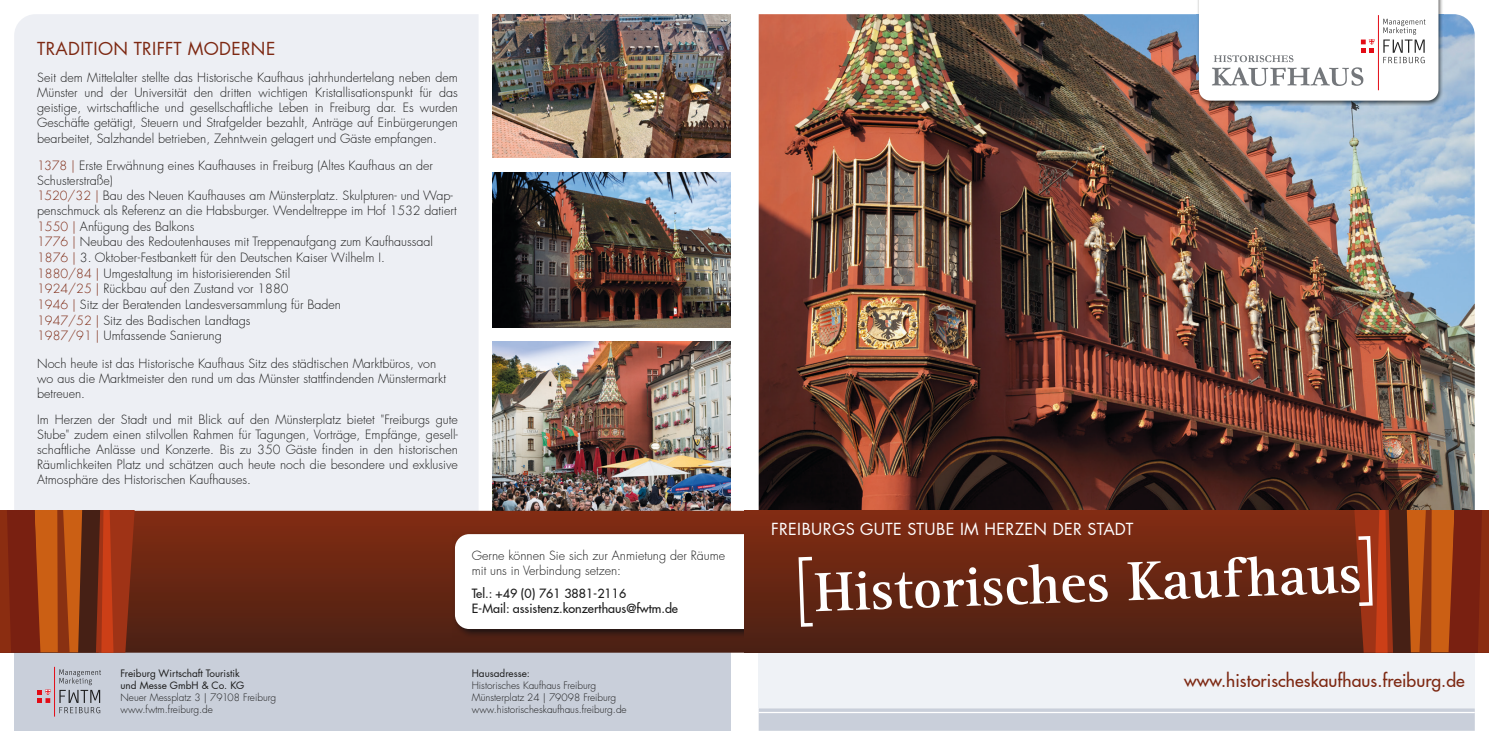
<style>
.page{position:relative;width:1489px;height:745px;background:#fff}
.page>*{position:absolute;margin:0;border:0;box-sizing:border-box;transform-origin:0 0}
.t1{font:700 56.88px "Rotis Serif Std";color:#fff}
.t2{font:500 17.5px "Futura LT Pro";letter-spacing:.005em;color:#7d2812}
.t3{font:17.5px "Futura LT Pro";letter-spacing:.02em;color:#7d2812}
.t4{font:16.25px "Futura LT Pro";letter-spacing:.02em;color:#fff}
.t5{font:300 12.5px/15px "Futura LT Pro";color:#1c1c1c}
.t6{font:500 12.5px/15px "Futura LT Pro";color:#1c1c1c}
.t7{font:300 10px/12px "Futura LT Pro";color:#1c1c1c}
.t8{font:10px/12px "Futura LT Pro";color:#1c1c1c}
.s1{color:#7d2812}
</style>
<div class="page">
<img style="left:493px;top:341px;width:237px;height:169px">
<div style="left:14px;top:652px;width:716px;height:78px;background:#c9cfda"></div>
<div style="left:14px;top:14px;width:464px;height:496px;background:#edeff4"></div>
<svg style="left:138px;top:510px;width:606px;height:142px;background:#682714"></svg>
<svg style="left:0;top:510px;width:138px;height:142px;background:#933613"></svg>
<img style="left:453px;top:531px;width:291px;height:107px">
<svg style="left:455px;top:533px;width:289px;height:95px"></svg>
<img style="left:493px;top:172px;width:237px;height:155px">
<svg style="left:37px;top:689px;width:14px;height:13px"></svg>
<hr style="left:54px;top:666px;width:1px;height:50px;background:#e30c16">
<svg style="left:59px;top:669px;width:42px;height:43px"></svg>
<img style="left:493px;top:14px;width:237px;height:144px">
<img style="left:758px;top:14px;width:716px;height:496px">
<svg style="left:758px;top:707px;width:716px;height:23px;background:#ced3dd"></svg>
<div style="left:758px;top:553px;width:716px;height:154px;background:#eff2f6"></div>
<img style="left:1196px;top:0;width:247px;height:106px">
<svg style="left:1198px;top:0;width:240px;height:101px"></svg>
<div style="left:744px;top:510px;width:744px;height:142px;background:linear-gradient(to bottom,#832c12,#4b2114)"></div>
<hr style="left:758px;top:711px;width:716px;height:1px;background:#fff">
<svg style="left:796px;top:554px;width:20px;height:74px"></svg>
<svg style="left:1350px;top:510px;width:138px;height:142px;background:#943917"></svg>
<h2 class="t3" style="left:37px;top:36px;width:240px">TRADITION TRIFFT MODERNE</h2>
<p class="t5" style="left:37px;top:70px;width:422px;text-align:justify">Seit dem Mittelalter stellte das Historische Kaufhaus jahrhundertelang neben dem Münster und der Universität den dritten wichtigen Kristallisationspunkt für das geistige, wirtschaftliche und gesellschaftliche Leben in Freiburg dar. Es wurden Geschäfte getätigt, Steuern und Strafgelder bezahlt, Anträge auf Einbürgerungen bearbeitet, Salzhandel betrieben, Zehntwein gelagert und Gäste empfangen.</p>
<p class="t5" style="left:37px;top:158px;width:421px;line-height:15.5px"><span class="s1">1378 |</span> Erste Erwähnung eines Kaufhauses in Freiburg (Altes Kaufhaus an der Schusterstraße)<br><span class="s1">1520/32 |</span> Bau des Neuen Kaufhauses am Münsterplatz. Skulpturen- und Wap&shy;penschmuck als Referenz an die Habsburger. Wendeltreppe im Hof 1532 datiert <span class="s1">1550 |</span> Anfügung des Balkons<br><span class="s1">1776 |</span> Neubau des Redoutenhauses mit Treppenaufgang zum Kaufhaussaal <span class="s1">1876 |</span> 3. Oktober-Festbankett für den Deutschen Kaiser Wilhelm I.<br><span class="s1">1880/84 |</span> Umgestaltung im historisierenden Stil<br><span class="s1">1924/25 |</span> Rückbau auf den Zustand vor 1880<br><span class="s1">1946 |</span> Sitz der Beratenden Landesversammlung für Baden<br><span class="s1">1947/52 |</span> Sitz des Badischen Landtags<br><span class="s1">1987/91 |</span> Umfassende Sanierung</p>
<p class="t5" style="left:37px;top:355px;width:410px">Noch heute ist das Historische Kaufhaus Sitz des städtischen Marktbüros, von wo aus die Marktmeister den rund um das Münster stattfindenden Münstermarkt betreuen.</p>
<p class="t5" style="left:37px;top:412px;width:422px;text-align:justify">Im Herzen der Stadt und mit Blick auf den Münsterplatz bietet "Freiburgs gute Stube" zudem einen stilvollen Rahmen für Tagungen, Vorträge, Empfänge, gesell&shy;schaftliche Anlässe und Konzerte. Bis zu 350 Gäste finden in den historischen Räumlichkeiten Platz und schätzen auch heute noch die besondere und exklusive Atmosphäre des Historischen Kaufhauses.</p>
<p class="t8" style="left:120px;top:666px;width:125px">Freiburg Wirtschaft Touristik und Messe GmbH &amp; Co. KG</p>
<p class="t7" style="left:120px;top:690px;width:157px">Neuer Messplatz 3 | 79108 Freiburg www.fwtm.freiburg.de</p>
<p class="t5" style="left:472px;top:548px;width:255px">Gerne können Sie sich zur Anmietung der Räume mit uns in Verbindung setzen:</p>
<p class="t6" style="left:472px;top:585px;width:208px">Tel.: +49 (0) 761 3881-2116<br>E-Mail: assistenz.konzerthaus@fwtm.de</p>
<p class="t8" style="left:472px;top:666px;width:60px">Hausadresse:</p>
<p class="t7" style="left:472px;top:678px;width:156px">Historisches Kaufhaus Freiburg<br>Münsterplatz 24 | 79098 Freiburg www.historischeskaufhaus.freiburg.de</p>
<h3 class="t4" style="left:771px;top:518px;width:364px">FREIBURGS GUTE STUBE IM HERZEN DER STADT</h3>
<h1 class="t1" style="left:813px;top:558px;width:548px;rotate:-2deg">Historisches Kaufhaus</h1>
<h2 class="t2" style="left:1183px;top:666px;width:282px">www.historischeskaufhaus.freiburg.de</h2>
</div>
